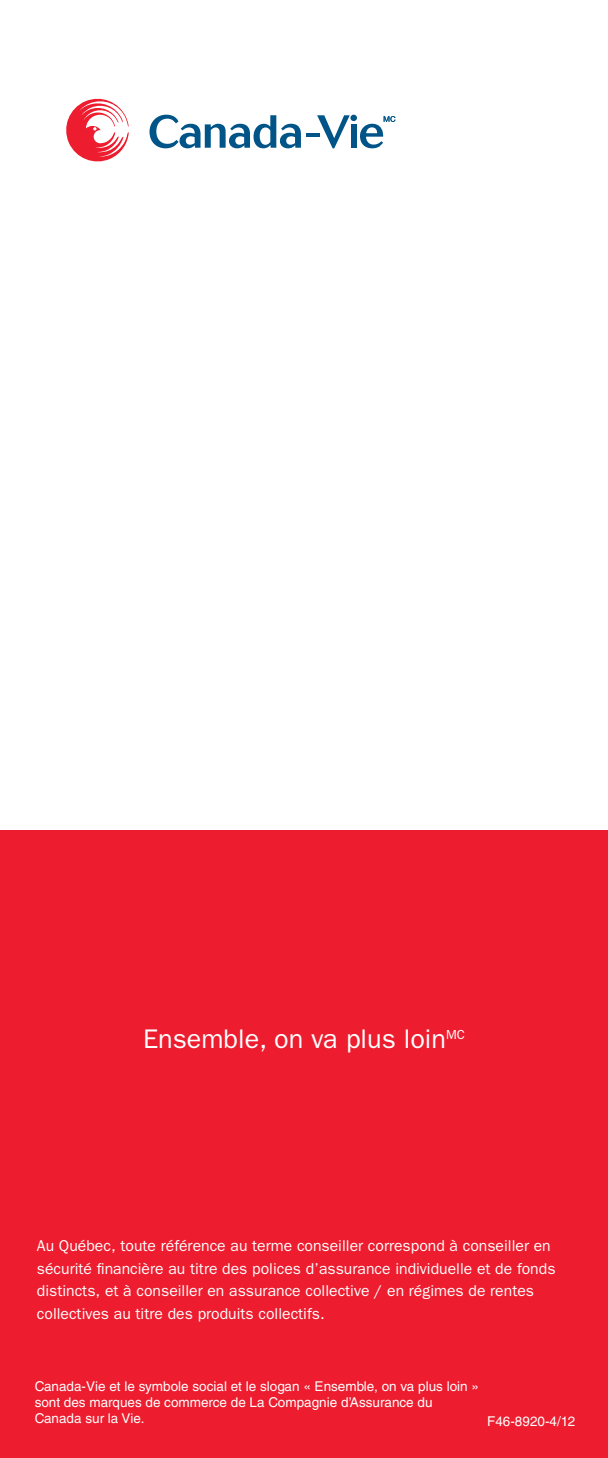
<style>
.page{position:relative;width:608px;height:1458px;background:#fff}
.page>*{position:absolute;margin:0;border:0;box-sizing:border-box;transform-origin:0 0}
.t1{font:27px "ITC Franklin Gothic Std";color:#fff}
.t2{font:15.75px/22.5px "ITC Franklin Gothic Std";color:#fff}
.t3{font:13.5px/16.2px "Helvetica LT Std";color:#fff}
</style>
<div class="page">
<div style="left:0;top:830px;width:608px;height:628px;background:#ed1c2e"></div>
<svg style="left:149px;top:115px;width:152px;height:33px"></svg>
<hr style="left:306px;top:133px;width:13px;height:4px;background:#005488">
<svg style="left:317px;top:115px;width:32px;height:33px"></svg>
<div style="left:350px;top:124px;width:6px;height:24px;background:#005488"></div>
<div style="left:350px;top:115px;width:7px;height:6px;background:#005488;border-radius:50%"></div>
<svg style="left:360px;top:116px;width:35px;height:32px"></svg>
<svg style="left:66px;top:99px;width:63px;height:62px"></svg>
<h1 class="t1" style="left:143px;top:1024px;width:313px">Ensemble, on va plus loin<sup>MC</sup></h1>
<p class="t2" style="left:37px;top:1235px;width:520px">Au Québec, toute référence au terme conseiller correspond à conseiller en sécurité financière au titre des polices d’assurance individuelle et de fonds distincts, et à conseiller en assurance collective / en régimes de rentes collectives au titre des produits collectifs.</p>
<p class="t3" style="left:35px;top:1378px;width:446px">Canada-Vie et le symbole social et le slogan « Ensemble, on va plus loin » sont des marques de commerce de La Compagnie d’Assurance du<br>Canada sur la Vie.</p>
<p class="t3" style="left:487px;top:1413px;width:90px">F46-8920-4/12</p>
</div>
